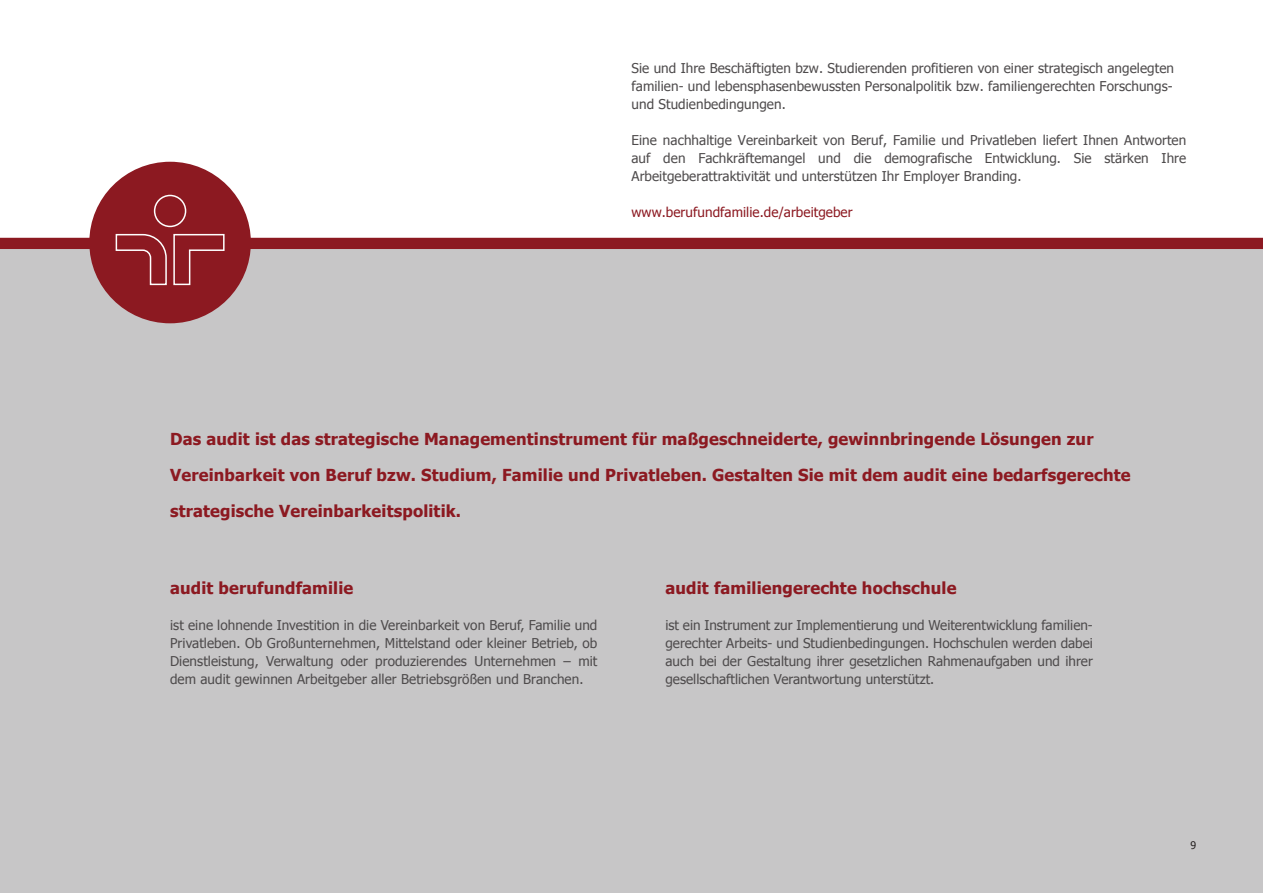
<style>
.page{position:relative;width:1263px;height:893px;background:#fff}
.page>*{position:absolute;margin:0;border:0;box-sizing:border-box;transform-origin:0 0}
.t1{font:700 16.5px/36px "Tahoma";letter-spacing:.01em;color:#8c1921}
.t2{font:13.5px/18px "Tahoma";letter-spacing:.005em;color:#4e4b4c;text-align:justify}
.t3{font:13.5px "Tahoma";letter-spacing:.005em;color:#8c1921}
.t4{font:10.5px "Tahoma";color:#241f1f}
</style>
<div class="page">
<div style="left:0;top:249px;width:1263px;height:644px;background:#c7c6c7"></div>
<hr style="left:0;top:185px;width:1px;height:204px;background:#fff">
<div style="left:0;top:238px;width:1263px;height:11px;background:#8c1921"></div>
<div style="left:89px;top:162px;width:162px;height:161px;background:#8c1921;border-radius:50%"></div>
<div style="left:154px;top:195px;width:32px;height:32px;border:2px solid #fff;border-radius:50%"></div>
<svg style="left:115px;top:233px;width:110px;height:53px"></svg>
<p class="t2" style="left:631px;top:58px;width:544px">Sie und Ihre Beschäftigten bzw. Studierenden profitieren von einer strategisch angelegten familien- und lebensphasenbewussten Personalpolitik bzw. familiengerechten Forschungs&shy;und Studienbedingungen.</p>
<p class="t2" style="left:631px;top:130px;width:556px">Eine nachhaltige Vereinbarkeit von Beruf, Familie und Privatleben liefert Ihnen Antworten auf den Fachkräftemangel und die demografische Entwicklung. Sie stärken Ihre Arbeitgeberattraktivität und unterstützen Ihr Employer Branding.</p>
<p class="t3" style="left:631px;top:203px;width:223px">www.berufundfamilie.de/arbeitgeber</p>
<p class="t1" style="left:170px;top:420px;width:962px">Das audit ist das strategische Managementinstrument für maßgeschneiderte, gewinnbringende Lösungen zur<br>Vereinbarkeit von Beruf bzw. Studium, Familie und Privatleben. Gestalten Sie mit dem audit eine bedarfsgerechte strategische Vereinbarkeitspolitik.</p>
<p class="t1" style="left:170px;top:569px;width:185px">audit berufundfamilie</p>
<p class="t2" style="left:170px;top:615px;width:429px">ist eine lohnende Investition in die Vereinbarkeit von Beruf, Familie und Privatleben. Ob Großunternehmen, Mittelstand oder kleiner Betrieb, ob Dienstleistung, Verwaltung oder produzierendes Unternehmen – mit dem audit gewinnen Arbeitgeber aller Betriebsgrößen und Branchen.</p>
<p class="t1" style="left:665px;top:569px;width:293px">audit familiengerechte hochschule</p>
<p class="t2" style="left:665px;top:615px;width:429px">ist ein Instrument zur Implementierung und Weiterentwicklung familien&shy;gerechter Arbeits- und Studienbedingungen. Hochschulen werden dabei auch bei der Gestaltung ihrer gesetzlichen Rahmenaufgaben und ihrer gesellschaftlichen Verantwortung unterstützt.</p>
<p class="t4" style="left:1190px;top:838px;width:7px">9</p>
</div>
